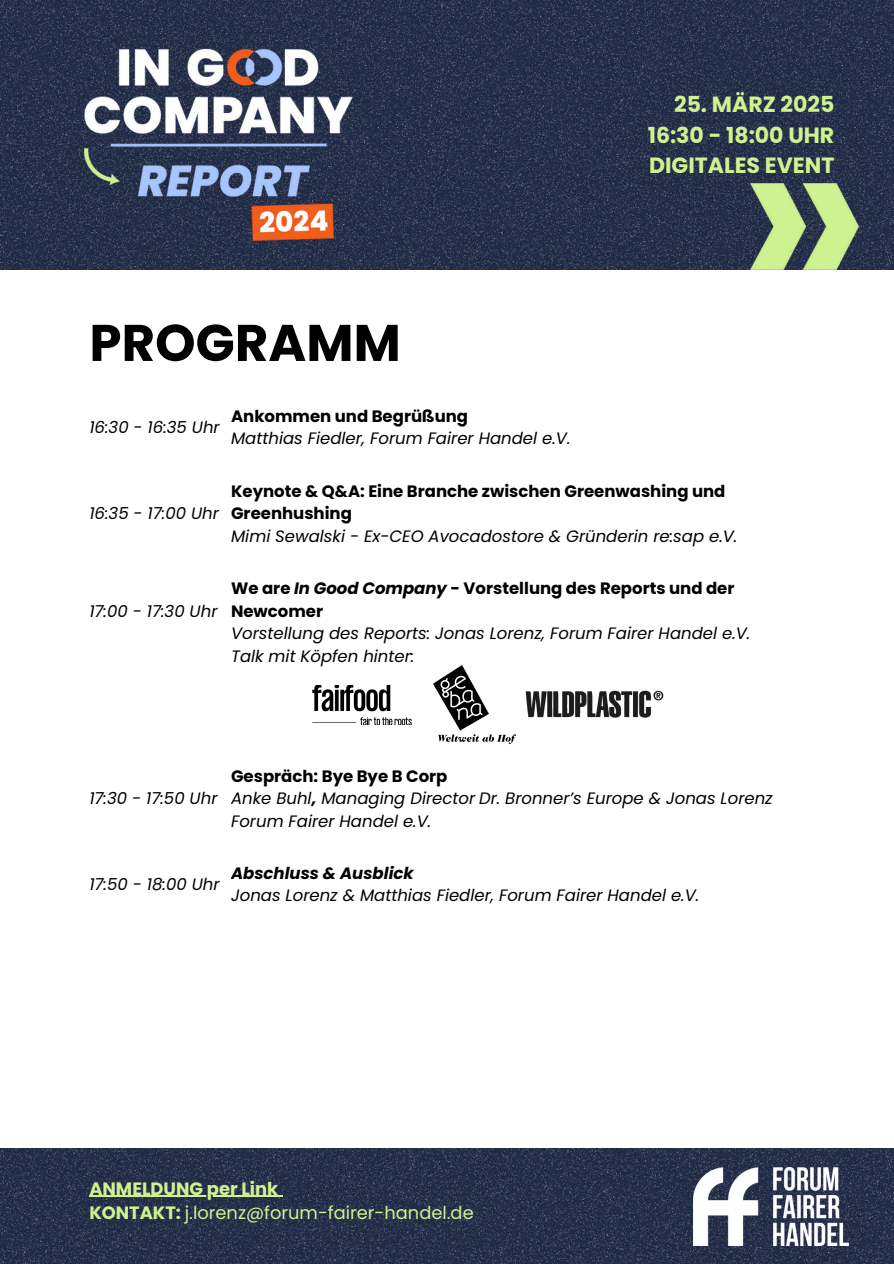
<style>
.page{position:relative;width:894px;height:1264px;background:#fff}
.page>*{position:absolute;margin:0;border:0;box-sizing:border-box;transform-origin:0 0}
.t1{font:700 51.45px "Poppins";color:#000}
.t2{font:700 22.05px/30.5px "Poppins";color:#cef290;text-align:justify}
.t3{font:17.85px "Poppins";color:#cef290}
.t4{font:700 17.85px "Poppins";color:#cef290}
.t5{font:italic 16.5px/22.5px "Poppins";color:#000}
.t6{font:700 16.5px/22.5px "Poppins";color:#000}
.t7{font:italic 700 16.5px "Poppins";color:#000}
.s1{font-style:italic}
.s2{font-weight:700}
</style>
<div class="page">
<img style="left:0;top:0;width:893px;height:269px">
<img style="left:0;top:1148px;width:893px;height:115px">
<img style="left:696px;top:118px;width:197px;height:152px">
<img style="left:693px;top:1167px;width:154px;height:78px">
<img style="left:83px;top:45px;width:277px;height:199px">
<hr style="left:89px;top:1195px;width:189px;height:1px;background:#cef290">
<img style="left:525px;top:690px;width:139px;height:28px">
<img style="left:433px;top:665px;width:83px;height:79px">
<img style="left:312px;top:685px;width:100px;height:39px">
<p class="t1" style="left:89px;top:307px;width:313px">PROGRAMM</p>
<h1 class="t5" style="left:89px;top:416px;width:132px">16:30 - 16:35 Uhr</h1>
<p class="t6" style="left:231px;top:405px;width:238px">Ankommen und Begrüßung</p>
<p class="t5" style="left:231px;top:427px;width:341px">Matthias Fiedler, Forum Fairer Handel e.V.</p>
<p class="t2" style="left:647px;top:89px;width:188px;text-indent:26px">25. MÄRZ 2025<br>16:30 - 18:00 UHR DIGITALES EVENT</p>
<p class="t5" style="left:89px;top:502px;width:131px">16:35 - 17:00 Uhr</p>
<p class="t6" style="left:231px;top:479px;width:495px">Keynote &amp; Q&amp;A: Eine Branche zwischen Greenwashing und<br>Greenhushing</p>
<p class="t5" style="left:231px;top:524px;width:507px">Mimi Sewalski - Ex-CEO Avocadostore &amp; Gründerin re:sap e.V.</p>
<p class="t5" style="left:89px;top:599px;width:130px">17:00 - 17:30 Uhr</p>
<p class="t6" style="left:231px;top:577px;width:505px">We are <span class="s1">In Good Company</span> - Vorstellung des Reports und der<br>Newcomer</p>
<p class="t5" style="left:231px;top:622px;width:520px">Vorstellung des Reports: Jonas Lorenz, Forum Fairer Handel e.V.</p>
<p class="t5" style="left:231px;top:644px;width:185px">Talk mit Köpfen hinter:</p>
<p class="t5" style="left:89px;top:787px;width:130px">17:30 - 17:50 Uhr</p>
<p class="t6" style="left:231px;top:764px;width:218px">Gespräch: Bye Bye B Corp</p>
<p class="t5" style="left:231px;top:787px;width:543px">Anke Buhl<span class="s2">,</span> Managing Director Dr. Bronner’s Europe &amp; Jonas Lorenz<br>Forum Fairer Handel e.V.</p>
<p class="t5" style="left:89px;top:873px;width:132px">17:50 - 18:00 Uhr</p>
<p class="t7" style="left:231px;top:861px;width:184px">Abschluss &amp; Ausblick</p>
<p class="t5" style="left:231px;top:884px;width:469px">Jonas Lorenz &amp; Matthias Fiedler, Forum Fairer Handel e.V.</p>
<h2 class="t4" style="left:89px;top:1175px;width:190px">ANMELDUNG per Link</h2>
<p class="t3" style="left:89px;top:1200px;width:386px"><span class="s2">KONTAKT:</span> j.lorenz@forum-fairer-handel.de</p>
</div>
